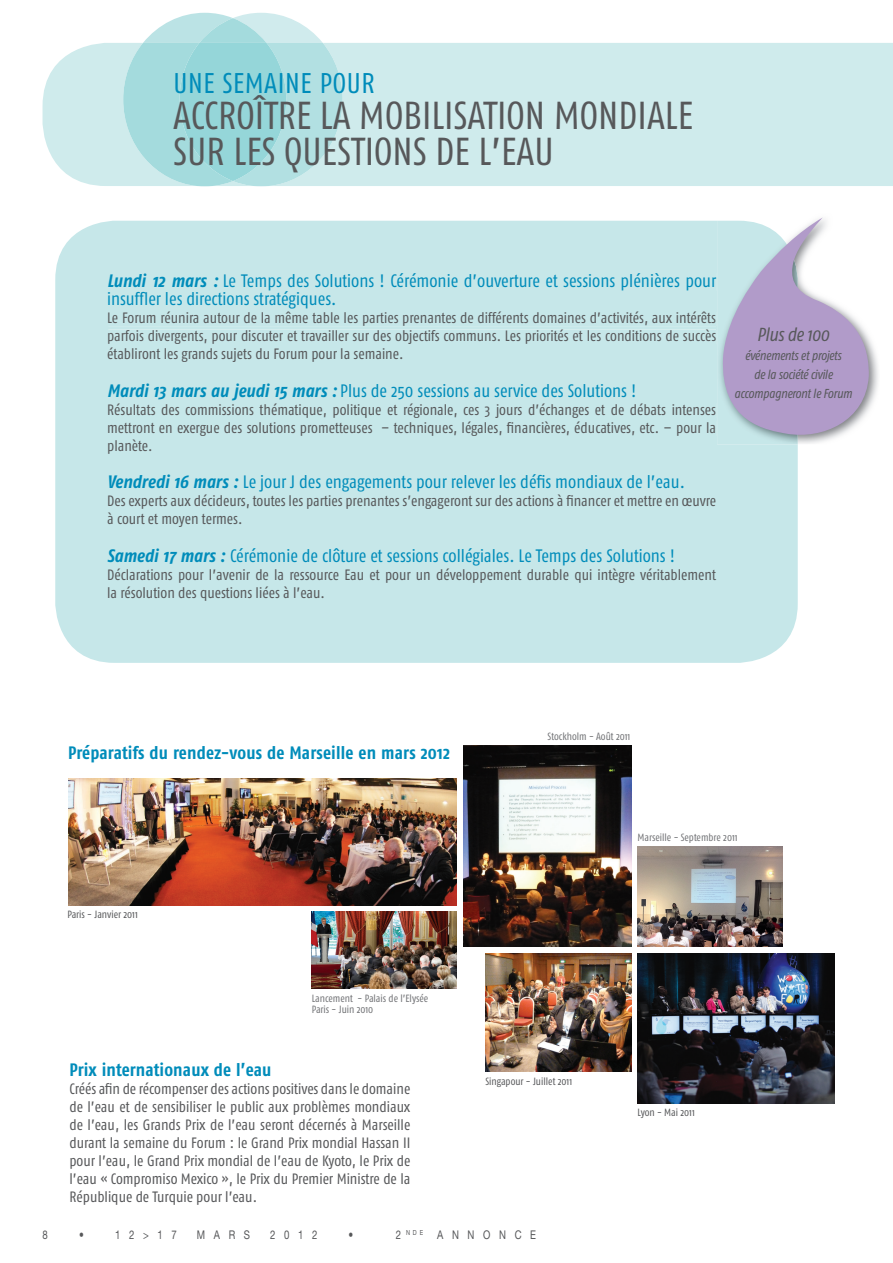
<style>
.page{position:relative;width:893px;height:1263px;background:#fff}
.page>*{position:absolute;margin:0;border:0;box-sizing:border-box;transform-origin:0 0}
.t1{font:39px/36px "Fago Co";color:#57585a}
.t2{font:28.5px "Fago Co Regular Caps";color:#008cba}
.t3{font:italic 18.9px "Fago Co";letter-spacing:-.02em;color:#57585a}
.t4{font:18px/18px "Fago Co";color:#008cba}
.t5{font:700 18px "Fago Co";letter-spacing:.005em;color:#008cba}
.t6{font:15px/18px "Fago Co";color:#57585a;text-align:justify}
.t7{font:italic 12.9px/18.9px "Fago Co";letter-spacing:-.02em;color:#57585a;text-align:center}
.t8{font:12px "Helvetica Neue";letter-spacing:.9em;color:#57585a;scale:.8 1}
.t9{font:10.5px/10.5px "Fago Co";color:#717275}
.t10{font:10.5px "Fago Co";color:#57585a}
.s1{font-weight:700;font-style:italic}
</style>
<div class="page">
<div style="left:43px;top:43px;width:850px;height:143px;background:#cfebec"></div>
<svg style="left:123px;top:13px;width:220px;height:173px;background:#afdfe1"></svg>
<div style="left:55px;top:221px;width:743px;height:442px;background:#c6e7e9"></div>
<div style="left:224px;top:273px;width:492px;height:18px;background:#c6e7e9"></div>
<div style="left:108px;top:312px;width:608px;height:14px;background:#c6e7e9"></div>
<div style="left:108px;top:330px;width:608px;height:14px;background:#c6e7e9"></div>
<div style="left:108px;top:403px;width:608px;height:15px;background:#c6e7e9"></div>
<div style="left:108px;top:421px;width:608px;height:15px;background:#c6e7e9"></div>
<img style="left:717px;top:220px;width:161px;height:224px">
<img style="left:717px;top:221px;width:81px;height:223px">
<svg style="left:720px;top:217px;width:150px;height:222px"></svg>
<img style="left:485px;top:954px;width:146px;height:117px">
<img style="left:638px;top:846px;width:145px;height:100px">
<img style="left:638px;top:954px;width:196px;height:149px">
<img style="left:463px;top:745px;width:168px;height:202px">
<img style="left:68px;top:779px;width:388px;height:126px">
<img style="left:311px;top:911px;width:145px;height:78px">
<h2 class="t2" style="left:173px;top:67px;width:203px">UNE SEMAINE POUR</h2>
<h1 class="t1" style="left:173px;top:97px;width:521px">ACCROÎTRE LA MOBILISATION MONDIALE<br>SUR LES QUESTIONS DE L’EAU</h1>
<p class="t4" style="left:107px;top:272px;width:610px"><span class="s1">Lundi 12 mars :</span> Le Temps des Solutions ! Cérémonie d’ouverture et sessions plénières pour insuffler les directions stratégiques.</p>
<p class="t6" style="left:107px;top:309px;width:611px">Le Forum réunira autour de la même table les parties prenantes de différents domaines d’activités, aux intérêts parfois divergents, pour discuter et travailler sur des objectifs communs. Les priorités et les conditions de succès établiront les grands sujets du Forum pour la semaine.</p>
<p class="t4" style="left:107px;top:381px;width:531px"><span class="s1">Mardi 13 mars au jeudi 15 mars :</span> Plus de 250 sessions au service des Solutions !</p>
<p class="t6" style="left:107px;top:400px;width:610px">Résultats des commissions thématique, politique et régionale, ces 3 jours d’échanges et de débats intenses mettront en exergue des solutions prometteuses – techniques, légales, financières, éducatives, etc. – pour la planète.</p>
<p class="t4" style="left:107px;top:473px;width:579px"><span class="s1">Vendredi 16 mars :</span> Le jour J des engagements pour relever les défis mondiaux de l’eau.</p>
<p class="t6" style="left:107px;top:492px;width:610px">Des experts aux décideurs, toutes les parties prenantes s’engageront sur des actions à financer et mettre en œuvre à court et moyen termes.</p>
<p class="t4" style="left:107px;top:546px;width:569px"><span class="s1">Samedi 17 mars :</span> Cérémonie de clôture et sessions collégiales. Le Temps des Solutions !</p>
<p class="t6" style="left:107px;top:565px;width:611px">Déclarations pour l’avenir de la ressource Eau et pour un développement durable qui intègre véritablement la résolution des questions liées à l’eau.</p>
<p class="t3" style="left:757px;top:324px;width:74px">Plus de 100</p>
<p class="t7" style="left:734px;top:346px;width:119px">événements et projets<br>de la société civile accompagneront le Forum</p>
<p class="t5" style="left:68px;top:743px;width:383px">Préparatifs du rendez-vous de Marseille en mars 2012</p>
<p class="t9" style="left:548px;top:731px;width:84px">Stockholm - Août 2011</p>
<p class="t10" style="left:67px;top:909px;width:72px">Paris - Janvier 2011</p>
<p class="t9" style="left:312px;top:993px;width:118px">Lancement - Palais de l’Elysée<br>Paris - Juin 2010</p>
<p class="t5" style="left:69px;top:1059px;width:204px">Prix internationaux de l’eau</p>
<p class="t6" style="left:69px;top:1080px;width:342px">Créés afin de récompenser des actions positives dans le domaine de l’eau et de sensibiliser le public aux problèmes mondiaux de l’eau, les Grands Prix de l’eau seront décernés à Marseille durant la semaine du Forum : le Grand Prix mondial Hassan II pour l’eau, le Grand Prix mondial de l’eau de Kyoto, le Prix de l’eau « Compromiso Mexico », le Prix du Premier Ministre de la République de Turquie pour l’eau.</p>
<p class="t10" style="left:486px;top:1075px;width:88px">Singapour - Juillet 2011</p>
<p class="t8" style="left:43px;top:1228px;width:8px">8</p>
<p class="t8" style="left:79px;top:1228px;width:7px">•</p>
<p class="t8" style="left:115px;top:1228px;width:79px">12&gt;17</p>
<p class="t8" style="left:197px;top:1228px;width:68px">MARS</p>
<p class="t8" style="left:270px;top:1228px;width:61px">2012</p>
<p class="t8" style="left:349px;top:1228px;width:8px">•</p>
<p class="t8" style="left:396px;top:1228px;width:177px">2<sup>NDE</sup> ANNONCE</p>
<p class="t9" style="left:637px;top:832px;width:102px">Marseille - Septembre 2011</p>
<p class="t10" style="left:638px;top:1106px;width:59px">Lyon - Mai 2011</p>
</div>
